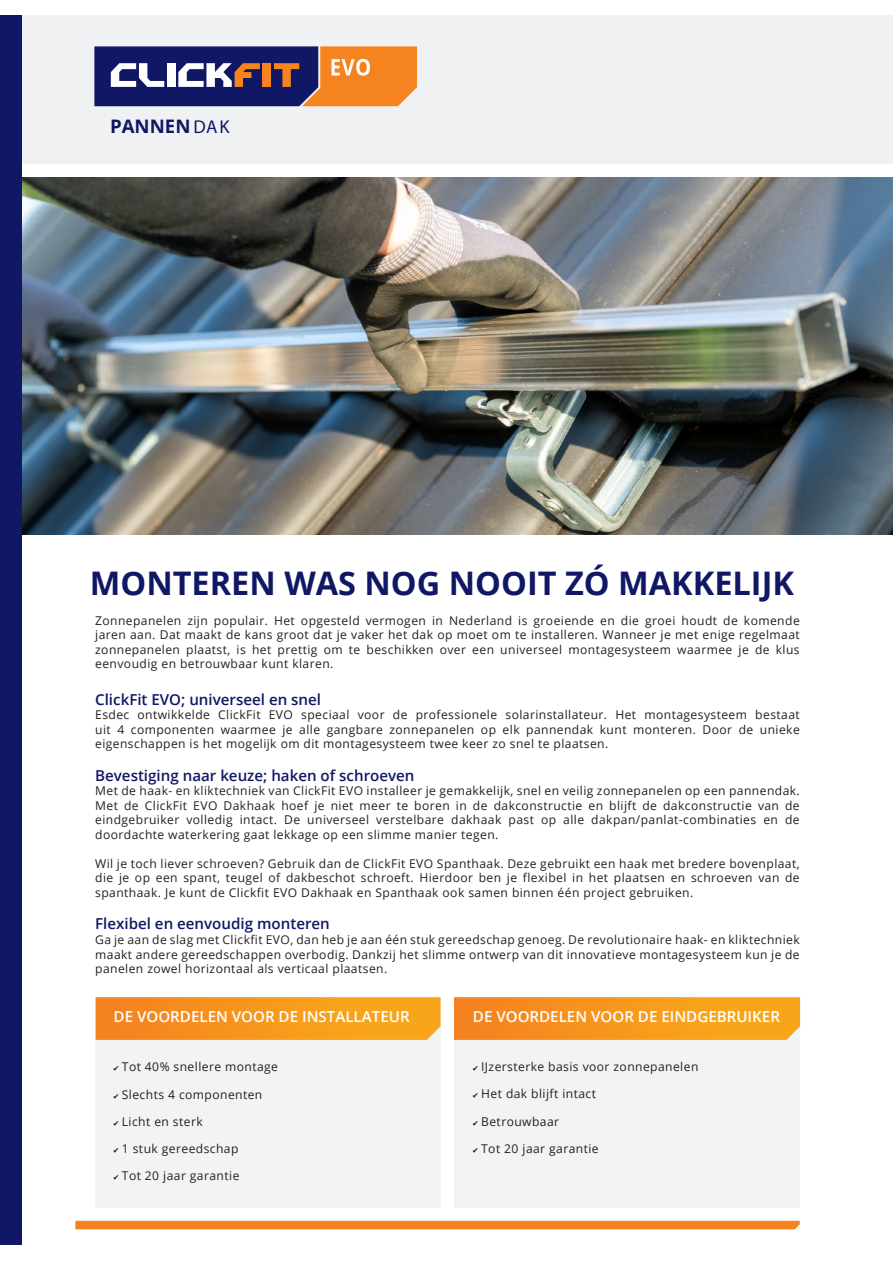
<style>
.page{position:relative;width:893px;height:1263px;background:#fff}
.page>*{position:absolute;margin:0;border:0;box-sizing:border-box;transform-origin:0 0}
.t1{font:700 32.55px "Open Sans";color:#101865}
.t2{font:700 18.6px "Open Sans";color:#101865}
.t3{font:600 15.15px "Open Sans";color:#101865}
.t4{font:600 15.15px "Open Sans";color:#fff}
.t5{font:12.15px/14.5px "Open Sans";letter-spacing:.035em;color:#231f20;text-align:justify}
.s1{font-family:"Myriad Pro";font-weight:400}
.s2{font-family:"Menlo";font-size:9px}
</style>
<div class="page">
<div style="left:95px;top:997px;width:705px;height:211px;background:#f2f3f4"></div>
<div style="left:17px;top:15px;width:876px;height:149px;background:#f0f1f2"></div>
<img style="left:22px;top:177px;width:871px;height:357px">
<div style="left:75px;top:1221px;width:725px;height:8px;background:#f58420"></div>
<div style="left:0;top:15px;width:22px;height:1230px;background:#101865"></div>
<svg style="left:94px;top:46px;width:323px;height:60px;background:#775761"></svg>
<svg style="left:95px;top:997px;width:346px;height:43px;background:#f79820"></svg>
<svg style="left:454px;top:997px;width:346px;height:43px;background:#f7981f"></svg>
<div style="left:441px;top:995px;width:13px;height:214px;background:#fff"></div>
<h2 class="t2" style="left:110px;top:119px;width:121px">PANNEN <span class="s1">DAK</span></h2>
<h1 class="t1" style="left:90px;top:570px;width:706px">MONTEREN WAS NOG NOOIT ZÓ MAKKELIJK</h1>
<p class="t5" style="left:95px;top:614px;width:706px">Zonnepanelen zijn populair. Het opgesteld vermogen in Nederland is groeiende en die groei houdt de komende jaren aan. Dat maakt de kans groot dat je vaker het dak op moet om te installeren. Wanneer je met enige regelmaat zonnepanelen plaatst, is het prettig om te beschikken over een universeel montagesysteem waarmee je de klus eenvoudig en betrouwbaar kunt klaren.</p>
<p class="t3" style="left:95px;top:693px;width:227px">ClickFit EVO; universeel en snel</p>
<p class="t5" style="left:95px;top:708px;width:706px">Esdec ontwikkelde ClickFit EVO speciaal voor de professionele solarinstallateur. Het montagesysteem bestaat uit 4 componenten waarmee je alle gangbare zonnepanelen op elk pannendak kunt monteren. Door de unieke eigenschappen is het mogelijk om dit montagesysteem twee keer zo snel te plaatsen.</p>
<p class="t3" style="left:95px;top:769px;width:321px">Bevestiging naar keuze; haken of schroeven</p>
<p class="t5" style="left:95px;top:785px;width:706px">Met de haak- en kliktechniek van ClickFit EVO installeer je gemakkelijk, snel en veilig zonnepanelen op een pannendak.<br>Met de ClickFit EVO Dakhaak hoef je niet meer te boren in de dakconstructie en blijft de dakconstructie van de eindgebruiker volledig intact. De universeel verstelbare dakhaak past op alle dakpan/panlat-combinaties en de doordachte waterkering gaat lekkage op een slimme manier tegen.</p>
<p class="t5" style="left:95px;top:856px;width:706px">Wil je toch liever schroeven? Gebruik dan de ClickFit EVO Spanthaak. Deze gebruikt een haak met bredere bovenplaat, die je op een spant, teugel of dakbeschot schroeft. Hierdoor ben je flexibel in het plaatsen en schroeven van de spanthaak. Je kunt de Clickfit EVO Dakhaak en Spanthaak ook samen binnen één project gebruiken.</p>
<p class="t3" style="left:95px;top:918px;width:236px">Flexibel en eenvoudig monteren</p>
<p class="t5" style="left:95px;top:933px;width:706px">Ga je aan de slag met Clickfit EVO, dan heb je aan één stuk gereedschap genoeg. De revolutionaire haak- en kliktechniek maakt andere gereedschappen overbodig. Dankzij het slimme ontwerp van dit innovatieve montagesysteem kun je de panelen zowel horizontaal als verticaal plaatsen.</p>
<p class="t4" style="left:114px;top:1011px;width:298px">DE VOORDELEN VOOR DE INSTALLATEUR</p>
<p class="t5" style="left:114px;top:1061px;width:166px"><span class="s2">✔</span> Tot 40% snellere montage</p>
<p class="t5" style="left:114px;top:1086px;width:150px"><span class="s2">✔</span> Slechts 4 componenten</p>
<p class="t5" style="left:114px;top:1115px;width:91px"><span class="s2">✔</span> Licht en sterk</p>
<p class="t5" style="left:114px;top:1142px;width:126px"><span class="s2">✔</span> 1 stuk gereedschap</p>
<p class="t5" style="left:114px;top:1170px;width:127px"><span class="s2">✔</span> Tot 20 jaar garantie</p>
<p class="t4" style="left:473px;top:1010px;width:309px">DE VOORDELEN VOOR DE EINDGEBRUIKER</p>
<p class="t5" style="left:473px;top:1061px;width:227px"><span class="s2">✔</span> IJzersterke basis voor zonnepanelen</p>
<p class="t5" style="left:473px;top:1088px;width:125px"><span class="s2">✔</span> Het dak blijft intact</p>
<p class="t5" style="left:473px;top:1115px;width:88px"><span class="s2">✔</span> Betrouwbaar</p>
<p class="t5" style="left:473px;top:1142px;width:127px"><span class="s2">✔</span> Tot 20 jaar garantie</p>
</div>
